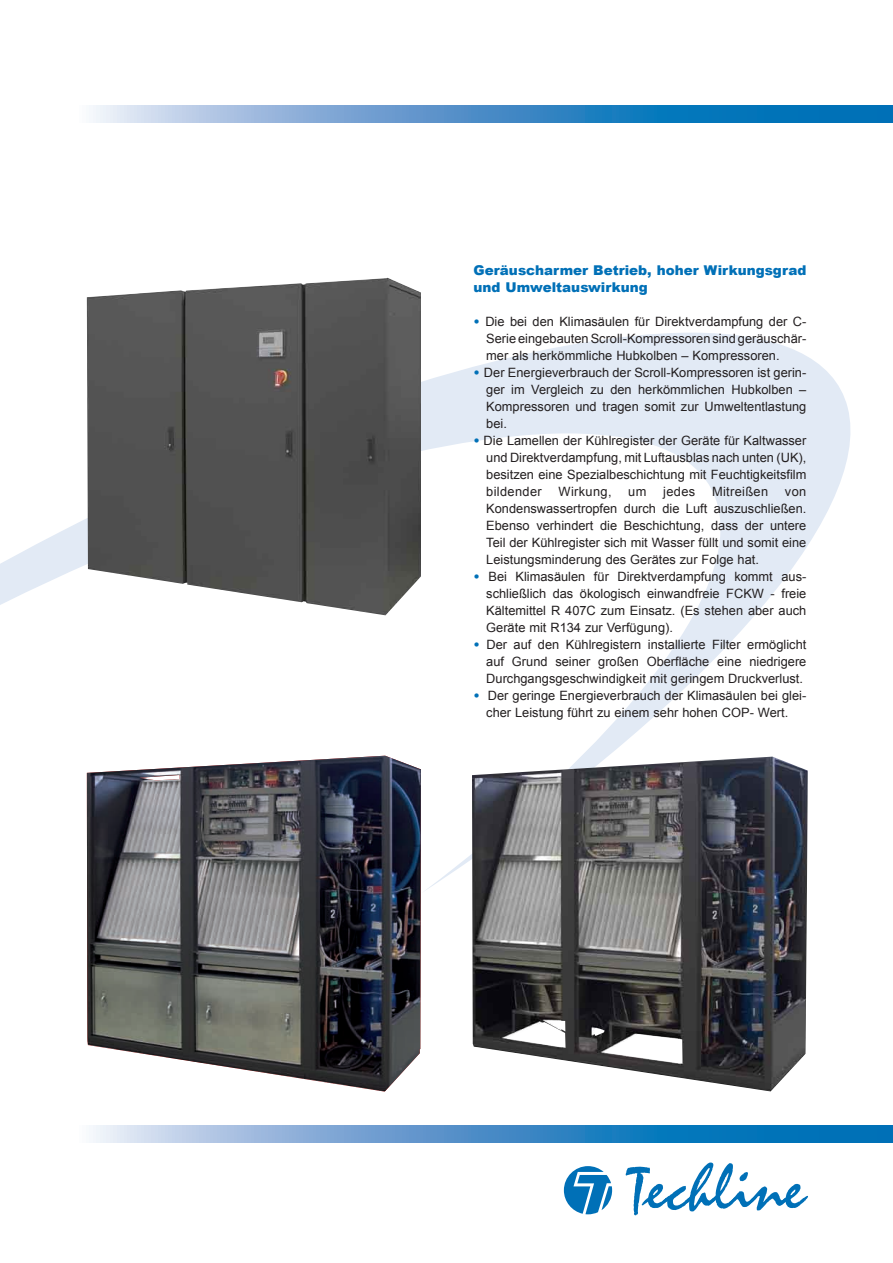
<style>
.page{position:relative;width:893px;height:1263px;background:#fff}
.page>*{position:absolute;margin:0;border:0;box-sizing:border-box;transform-origin:0 0}
.t1{font:900 13.5px/17px "Arial";color:#0070b7}
.t2{font:12.9px/17px "Arial";color:#231f20;text-align:justify}
.t3{font:12.9px "Arial";letter-spacing:.025em;color:#231f20}
.s1{font-weight:900;color:#0070b7}
</style>
<div class="page">
<svg style="left:0;top:333px;width:851px;height:558px"></svg>
<svg style="left:93px;top:1125px;width:800px;height:18px;background:#5297cb"></svg>
<svg style="left:93px;top:105px;width:800px;height:17px;background:#5297cb"></svg>
<svg style="left:564px;top:1166px;width:48px;height:48px"></svg>
<svg style="left:626px;top:1162px;width:182px;height:53px"></svg>
<img style="left:472px;top:757px;width:336px;height:334px">
<img style="left:87px;top:756px;width:334px;height:335px">
<img style="left:87px;top:278px;width:334px;height:337px">
<p class="t1" style="left:473px;top:261px;width:334px">Geräuscharmer Betrieb, hoher Wirkungsgrad und Umweltauswirkung</p>
<p class="t2" style="left:486px;top:313px;width:322px;text-indent:-13px"><span class="s1">•</span> Die bei den Klimasäulen für Direktverdampfung der C-Serie eingebauten Scroll-Kompressoren sind geräuschär&shy;mer als herkömmliche Hubkolben – Kompressoren.</p>
<p class="t2" style="left:486px;top:364px;width:322px;text-indent:-13px"><span class="s1">•</span> Der Energieverbrauch der Scroll-Kompressoren ist gerin&shy;ger im Vergleich zu den herkömmlichen Hubkolben – Kompressoren und tragen somit zur Umweltentlastung bei.</p>
<p class="t2" style="left:486px;top:432px;width:322px;text-indent:-13px"><span class="s1">•</span> Die Lamellen der Kühlregister der Geräte für Kaltwasser und Direktverdampfung, mit Luftausblas nach unten (UK), besitzen eine Spezialbeschichtung mit Feuchtigkeitsfilm bildender</p>
<p class="t3" style="left:558px;top:483px;width:55px">Wirkung,</p>
<p class="t2" style="left:628px;top:483px;width:20px">um</p>
<p class="t2" style="left:663px;top:483px;width:34px">jedes</p>
<p class="t3" style="left:712px;top:483px;width:58px">Mitreißen</p>
<p class="t2" style="left:486px;top:483px;width:322px;text-indent:299px">von Kondenswassertropfen durch die Luft auszuschließen.<br>Ebenso verhindert die Beschichtung, dass der untere Teil der Kühlregister sich mit Wasser füllt und somit eine Leistungsminderung des Gerätes zur Folge hat.</p>
<p class="t2" style="left:486px;top:568px;width:322px;text-indent:-13px"><span class="s1">•</span> Bei Klimasäulen für Direktverdampfung kommt aus&shy;schließlich das ökologisch einwandfreie FCKW - freie Kältemittel R 407C zum Einsatz. (Es stehen aber auch Geräte mit R134 zur Verfügung).</p>
<p class="t2" style="left:486px;top:636px;width:322px;text-indent:-13px"><span class="s1">•</span> Der auf den Kühlregistern installierte Filter ermöglicht auf Grund seiner großen Oberfläche eine niedrigere Durchgangsgeschwindigkeit mit geringem Druckverlust.</p>
<p class="t2" style="left:473px;top:687px;width:334px;text-align:center"><span class="s1">•</span> Der geringe Energieverbrauch der Klimasäulen bei glei&shy;cher Leistung führt zu einem sehr hohen COP- Wert.</p>
</div>
